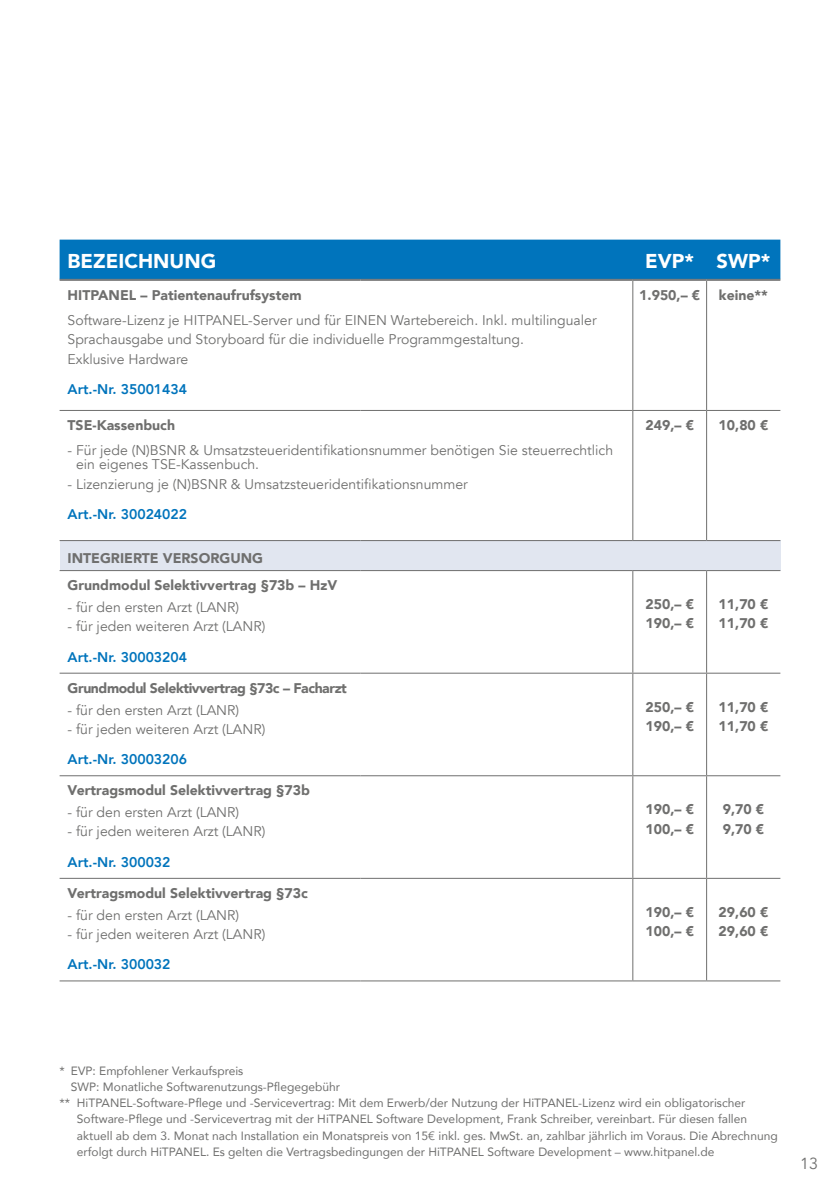
<style>
.page{position:relative;width:840px;height:1191px;background:#fff}
.page>*{position:absolute;margin:0;border:0;box-sizing:border-box;transform-origin:0 0}
.t1{font:900 20px "Avenir";color:#fff}
.t2{font:16px "Avenir";color:#6f6f6e}
.t3{font:14px/19px "Avenir";color:#6f6f6e}
.t4{font:900 14px/19px "Avenir";color:#6f6f6e}
.t5{font:800 14px "Avenir";color:#0074bc}
.t6{font:900 14px "Avenir";letter-spacing:-.03em;color:#6f6f6e}
.t7{font:12px "Avenir";color:#6f6f6e}
</style>
<div class="page">
<div style="left:60px;top:240px;width:720px;height:39px;background:#0074bc"></div>
<hr style="left:60px;top:279px;width:300px;height:1px;background:#6f6f6e">
<hr style="left:360px;top:279px;width:272px;height:1px;background:#6f6f6e">
<hr style="left:632px;top:279px;width:74px;height:1px;background:#6f6f6e">
<hr style="left:706px;top:279px;width:74px;height:1px;background:#6f6f6e">
<div style="left:60px;top:540px;width:720px;height:30px;background:#e1e6f0"></div>
<hr style="left:632px;top:281px;width:1px;height:129px;background:#6f6f6e">
<hr style="left:632px;top:411px;width:1px;height:129px;background:#6f6f6e">
<hr style="left:632px;top:571px;width:1px;height:101px;background:#6f6f6e">
<hr style="left:632px;top:673px;width:1px;height:102px;background:#6f6f6e">
<hr style="left:632px;top:776px;width:1px;height:102px;background:#6f6f6e">
<hr style="left:632px;top:879px;width:1px;height:101px;background:#6f6f6e">
<hr style="left:705px;top:281px;width:1px;height:129px;background:#6f6f6e">
<hr style="left:705px;top:411px;width:1px;height:129px;background:#6f6f6e">
<hr style="left:705px;top:571px;width:1px;height:101px;background:#6f6f6e">
<hr style="left:705px;top:673px;width:1px;height:102px;background:#6f6f6e">
<hr style="left:705px;top:776px;width:1px;height:102px;background:#6f6f6e">
<hr style="left:705px;top:879px;width:1px;height:101px;background:#6f6f6e">
<hr style="left:60px;top:280px;width:300px;height:1px;background:#6f6f6e">
<hr style="left:360px;top:280px;width:272px;height:1px;background:#6f6f6e">
<hr style="left:632px;top:280px;width:74px;height:1px;background:#6f6f6e">
<hr style="left:706px;top:280px;width:74px;height:1px;background:#6f6f6e">
<hr style="left:60px;top:570px;width:300px;height:1px;background:#6f6f6e">
<hr style="left:360px;top:570px;width:272px;height:1px;background:#6f6f6e">
<hr style="left:632px;top:570px;width:74px;height:1px;background:#6f6f6e">
<hr style="left:706px;top:570px;width:74px;height:1px;background:#6f6f6e">
<hr style="left:60px;top:672px;width:300px;height:1px;background:#6f6f6e">
<hr style="left:360px;top:672px;width:272px;height:1px;background:#6f6f6e">
<hr style="left:632px;top:672px;width:74px;height:1px;background:#6f6f6e">
<hr style="left:706px;top:672px;width:74px;height:1px;background:#6f6f6e">
<hr style="left:60px;top:775px;width:300px;height:1px;background:#6f6f6e">
<hr style="left:360px;top:775px;width:272px;height:1px;background:#6f6f6e">
<hr style="left:632px;top:775px;width:74px;height:1px;background:#6f6f6e">
<hr style="left:706px;top:775px;width:74px;height:1px;background:#6f6f6e">
<hr style="left:60px;top:878px;width:300px;height:1px;background:#6f6f6e">
<hr style="left:360px;top:878px;width:272px;height:1px;background:#6f6f6e">
<hr style="left:632px;top:878px;width:74px;height:1px;background:#6f6f6e">
<hr style="left:706px;top:878px;width:74px;height:1px;background:#6f6f6e">
<hr style="left:60px;top:980px;width:300px;height:1px;background:#6f6f6e">
<hr style="left:360px;top:980px;width:272px;height:1px;background:#6f6f6e">
<hr style="left:632px;top:980px;width:74px;height:1px;background:#6f6f6e">
<hr style="left:706px;top:980px;width:74px;height:1px;background:#6f6f6e">
<hr style="left:60px;top:410px;width:300px;height:1px;background:#6f6f6e">
<hr style="left:360px;top:410px;width:272px;height:1px;background:#6f6f6e">
<hr style="left:632px;top:410px;width:74px;height:1px;background:#6f6f6e">
<hr style="left:706px;top:410px;width:74px;height:1px;background:#6f6f6e">
<hr style="left:60px;top:540px;width:300px;height:1px;background:#6f6f6e">
<hr style="left:360px;top:540px;width:272px;height:1px;background:#6f6f6e">
<hr style="left:632px;top:540px;width:74px;height:1px;background:#6f6f6e">
<hr style="left:706px;top:540px;width:74px;height:1px;background:#6f6f6e">
<h1 class="t1" style="left:68px;top:243px;width:150px">BEZEICHNUNG</h1>
<h1 class="t1" style="left:645px;top:243px;width:127px">EVP* SWP*</h1>
<p class="t4" style="left:68px;top:285px;width:235px">HITPANEL – Patientenaufrufsystem</p>
<p class="t3" style="left:68px;top:311px;width:530px">Software-Lizenz je HITPANEL-Server und für EINEN Wartebereich. Inkl. multilingualer<br>Sprachausgabe und Storyboard für die individuelle Programmgestaltung.<br>Exklusive Hardware</p>
<p class="t5" style="left:68px;top:378px;width:121px">Art.-Nr. 35001434</p>
<p class="t4" style="left:639px;top:285px;width:62px">1.950,– €</p>
<p class="t4" style="left:718px;top:285px;width:51px">keine**</p>
<p class="t4" style="left:68px;top:415px;width:109px">TSE-Kassenbuch</p>
<p class="t3" style="left:76px;top:444px;width:538px;line-height:14px;text-indent:-9px">- Für jede (N)BSNR &amp; Umsatzsteueridentifikationsnummer benötigen Sie steuerrechtlich ein eigenes TSE-Kassenbuch.</p>
<p class="t3" style="left:68px;top:474px;width:401px">- Lizenzierung je (N)BSNR &amp; Umsatzsteueridentifikationsnummer</p>
<p class="t5" style="left:68px;top:503px;width:121px">Art.-Nr. 30024022</p>
<p class="t4" style="left:68px;top:543px;width:271px;line-height:27.6px">INTEGRIERTE VERSORGUNG<br>Grundmodul Selektivvertrag §73b – HzV</p>
<p class="t3" style="left:68px;top:598px;width:173px">- für den ersten Arzt (LANR)</p>
<p class="t3" style="left:68px;top:617px;width:199px">- für jeden weiteren Arzt (LANR)</p>
<p class="t5" style="left:68px;top:646px;width:121px">Art.-Nr. 30003204</p>
<p class="t6" style="left:68px;top:676px;width:281px">Grundmodul Selektivvertrag §73c – Facharzt</p>
<p class="t3" style="left:68px;top:700px;width:173px">- für den ersten Arzt (LANR)</p>
<p class="t3" style="left:68px;top:720px;width:199px">- für jeden weiteren Arzt (LANR)</p>
<p class="t5" style="left:68px;top:748px;width:121px">Art.-Nr. 30003206</p>
<p class="t4" style="left:68px;top:780px;width:244px">Vertragsmodul Selektivvertrag §73b</p>
<p class="t3" style="left:68px;top:803px;width:173px">- für den ersten Arzt (LANR)</p>
<p class="t3" style="left:68px;top:822px;width:199px">- für jeden weiteren Arzt (LANR)</p>
<p class="t5" style="left:68px;top:851px;width:104px">Art.-Nr. 300032</p>
<p class="t4" style="left:68px;top:883px;width:242px">Vertragsmodul Selektivvertrag §73c</p>
<p class="t3" style="left:68px;top:906px;width:173px">- für den ersten Arzt (LANR)</p>
<p class="t3" style="left:68px;top:925px;width:199px">- für jeden weiteren Arzt (LANR)</p>
<p class="t5" style="left:68px;top:953px;width:104px">Art.-Nr. 300032</p>
<p class="t4" style="left:645px;top:415px;width:50px">249,– €</p>
<p class="t4" style="left:718px;top:415px;width:51px">10,80 €</p>
<p class="t4" style="left:645px;top:594px;width:50px">250,– €<br>190,– €</p>
<p class="t4" style="left:718px;top:594px;width:51px">11,70 €<br>11,70 €</p>
<p class="t4" style="left:645px;top:697px;width:50px">250,– €<br>190,– €</p>
<p class="t4" style="left:718px;top:697px;width:51px">11,70 €<br>11,70 €</p>
<p class="t4" style="left:645px;top:799px;width:50px">190,– €<br>100,– €</p>
<p class="t4" style="left:722px;top:799px;width:43px">9,70 €<br>9,70 €</p>
<p class="t4" style="left:645px;top:902px;width:50px">190,– €<br>100,– €</p>
<p class="t4" style="left:718px;top:902px;width:51px">29,60 €<br>29,60 €</p>
<p class="t7" style="left:60px;top:1061px;width:185px">* EVP: Empfohlener Verkaufspreis</p>
<p class="t7" style="left:71px;top:1077px;width:270px">SWP: Monatliche Softwarenutzungs-Pflegegebühr</p>
<p class="t7" style="left:60px;top:1093px;width:687px">** HiTPANEL-Software-Pflege und -Servicevertrag: Mit dem Erwerb/der Nutzung der HiTPANEL-Lizenz wird ein obligatorischer</p>
<p class="t7" style="left:77px;top:1109px;width:671px">Software-Pflege und -Servicevertrag mit der HiTPANEL Software Development, Frank Schreiber, vereinbart. Für diesen fallen</p>
<p class="t7" style="left:77px;top:1125px;width:701px">aktuell ab dem 3. Monat nach Installation ein Monatspreis von 15€ inkl. ges. MwSt. an, zahlbar jährlich im Voraus. Die Abrechnung</p>
<p class="t7" style="left:77px;top:1141px;width:638px">erfolgt durch HiTPANEL. Es gelten die Vertragsbedingungen der HiTPANEL Software Development – www.hitpanel.de</p>
<p class="t2" style="left:799px;top:1153px;width:19px">13</p>
</div>
